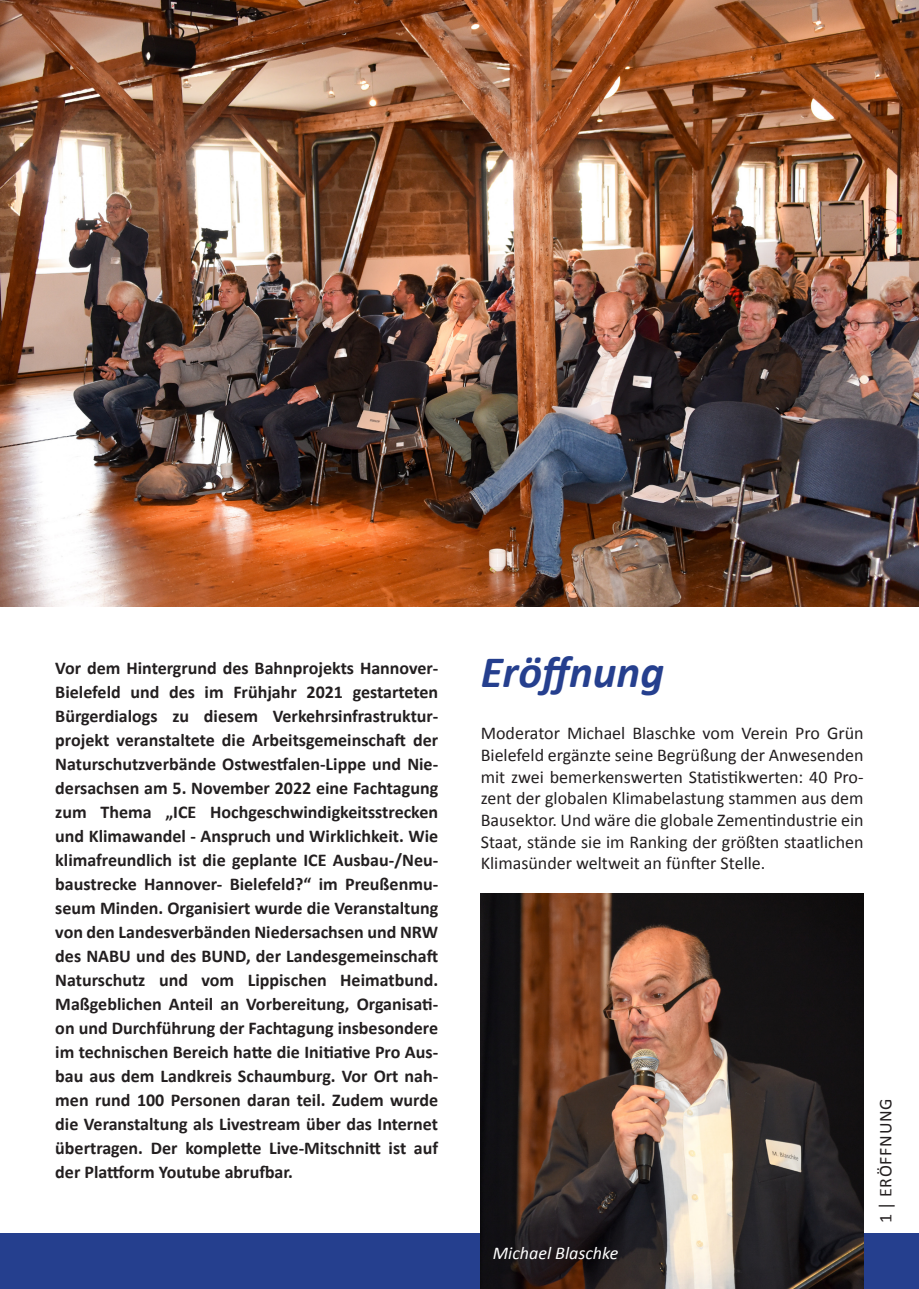
<style>
.page{position:relative;width:919px;height:1289px;background:#fff}
.page>*{position:absolute;margin:0;border:0;box-sizing:border-box;transform-origin:0 0}
.t1{font:italic 700 45px "Calibri";color:#253f8e}
.t2{font:700 18px/24px "Calibri";color:#231f20;text-align:justify}
.t3{font:18px/21.6px "Calibri";color:#231f20;text-align:justify}
.t4{font:italic 18px "Calibri";color:#fff}
</style>
<div class="page">
<div style="left:0;top:1233px;width:918px;height:55px;background:#253f8e"></div>
<img style="left:0;top:0;width:918px;height:606px">
<img style="left:480px;top:893px;width:383px;height:395px">
<p class="t2" style="left:55px;top:655px;width:384px">Vor dem Hintergrund des Bahnprojekts Hannover-Bielefeld und des im Frühjahr 2021 gestarteten Bürgerdialogs zu diesem Verkehrsinfrastruktur&shy;projekt veranstaltete die Arbeitsgemeinschaft der Naturschutzverbände Ostwestfalen-Lippe und Nie&shy;dersachsen am 5. November 2022 eine Fachtagung zum Thema „ICE Hochgeschwindigkeitsstrecken und Klimawandel - Anspruch und Wirklichkeit. Wie klimafreundlich ist die geplante ICE Ausbau-/Neu&shy;baustrecke Hannover- Bielefeld?“ im Preußenmu&shy;seum Minden. Organisiert wurde die Veranstaltung von den Landesverbänden Niedersachsen und NRW des NABU und des BUND, der Landesgemeinschaft Naturschutz und vom Lippischen Heimatbund.<br>Maßgeblichen Anteil an Vorbereitung, Organisati&shy;on und Durchführung der Fachtagung insbesondere im technischen Bereich hatte die Initiative Pro Aus&shy;bau aus dem Landkreis Schaumburg. Vor Ort nah&shy;men rund 100 Personen daran teil. Zudem wurde die Veranstaltung als Livestream über das Internet übertragen. Der komplette Live-Mitschnitt ist auf der Plattform Youtube abrufbar.</p>
<p class="t1" style="left:480px;top:644px;width:185px">Eröffnung</p>
<p class="t3" style="left:480px;top:722px;width:384px">Moderator Michael Blaschke vom Verein Pro Grün Bielefeld ergänzte seine Begrüßung der Anwesenden mit zwei bemerkenswerten Statistikwerten: 40 Pro&shy;zent der globalen Klimabelastung stammen aus dem Bausektor. Und wäre die globale Zementindustrie ein Staat, stände sie im Ranking der größten staatlichen Klimasünder weltweit an fünfter Stelle.</p>
<p class="t4" style="left:493px;top:1240px;width:127px">Michael Blaschke</p>
<p class="t3" style="left:874px;top:1222px;width:123px;rotate:-90deg">1 | Eröffnung</p>
</div>
